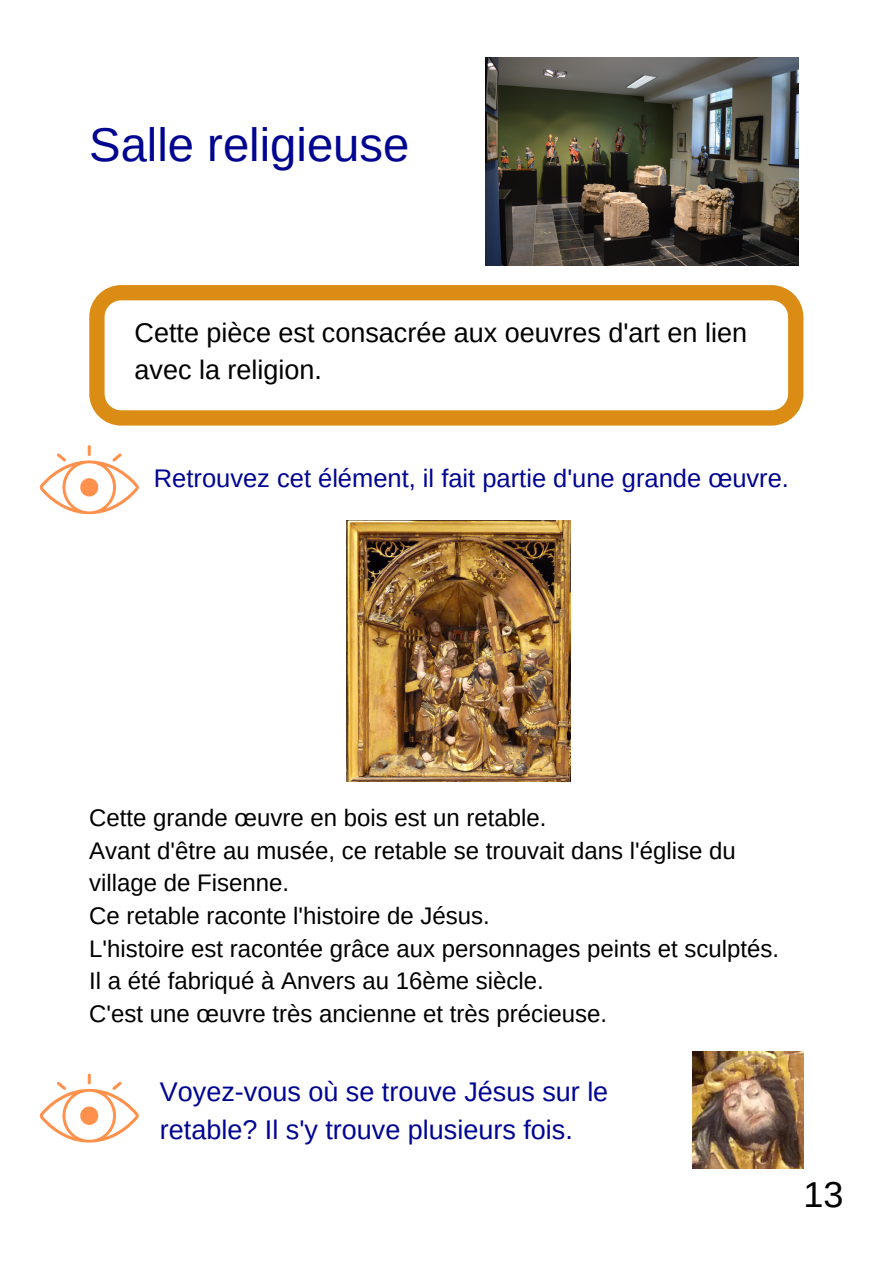
<style>
.page{position:relative;width:893px;height:1264px;background:#fff}
.page>*{position:absolute;margin:0;border:0;box-sizing:border-box;transform-origin:0 0}
.t1{font:47.25px "Arimo";color:#010590}
.t2{font:36px "Arimo";color:#000}
.t3{font:27px/37px "Arimo";color:#010590}
.t4{font:27px/37px "Arimo";color:#000}
.t5{font:25.5px "Arimo";color:#010590}
.t6{font:24px/32.5px "Arimo";color:#000}
</style>
<div class="page">
<svg style="left:89px;top:285px;width:714px;height:140px"></svg>
<img style="left:346px;top:520px;width:224px;height:261px">
<svg style="left:40px;top:445px;width:99px;height:69px"></svg>
<svg style="left:40px;top:1073px;width:99px;height:69px"></svg>
<img style="left:692px;top:1051px;width:111px;height:117px">
<img style="left:486px;top:58px;width:312px;height:208px">
<p class="t1" style="left:89px;top:118px;width:321px">Salle religieuse</p>
<p class="t4" style="left:134px;top:314px;width:614px">Cette pièce est consacrée aux oeuvres d'art en lien avec la religion.</p>
<p class="t5" style="left:154px;top:463px;width:636px">Retrouvez cet élément, il fait partie d'une grande œuvre.</p>
<p class="t6" style="left:89px;top:801px;width:459px">Cette grande œuvre en bois est un retable.</p>
<p class="t6" style="left:89px;top:834px;width:648px">Avant d'être au musée, ce retable se trouvait dans l'église du village de Fisenne.</p>
<p class="t6" style="left:89px;top:899px;width:402px">Ce retable raconte l'histoire de Jésus.</p>
<p class="t6" style="left:89px;top:932px;width:691px">L'histoire est racontée grâce aux personnages peints et sculptés.</p>
<p class="t6" style="left:89px;top:964px;width:456px">Il a été fabriqué à Anvers au 16ème siècle.</p>
<p class="t6" style="left:89px;top:997px;width:519px">C'est une œuvre très ancienne et très précieuse.</p>
<p class="t3" style="left:160px;top:1073px;width:450px">Voyez-vous où se trouve Jésus sur le retable? Il s'y trouve plusieurs fois.</p>
<p class="t2" style="left:803px;top:1173px;width:41px">13</p>
</div>
